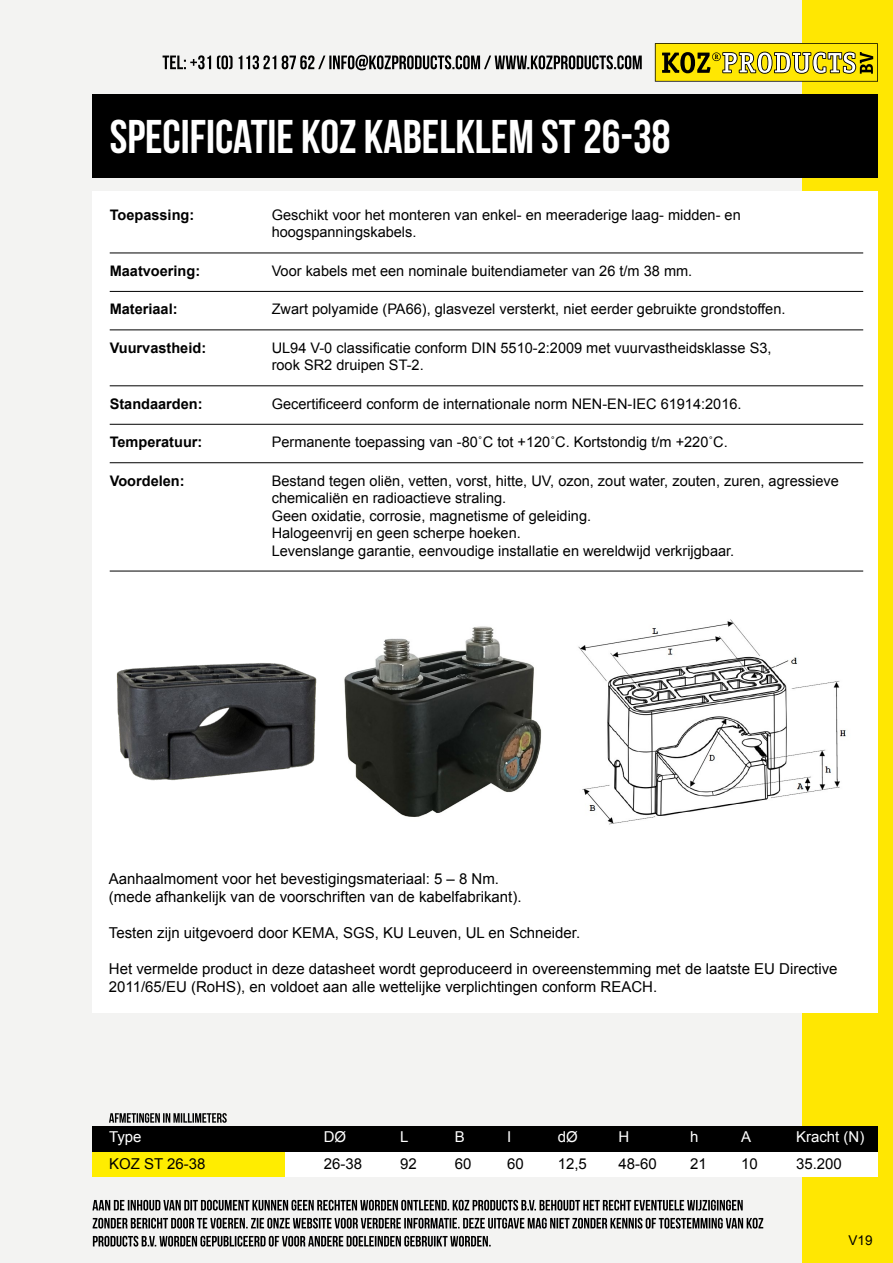
<style>
.page{position:relative;width:893px;height:1263px;background:#f3f3f2}
.page>*{position:absolute;margin:0;border:0;box-sizing:border-box;transform-origin:0 0}
.t1{font:47.25px "Bebas Neue";color:#fff}
.t2{font:15px/18px "Arial";color:#000}
.t3{font:15px "Arial";color:#fff}
.t4{font:14.55px/17.4px "Arial";color:#000}
.t5{font:700 14.55px "Arial";color:#000}
.t6{font:13.5px "Arial";color:#000}
</style>
<div class="page">
<div style="left:802px;top:0;width:91px;height:1263px;background:#ffe702"></div>
<div style="left:92px;top:191px;width:786px;height:822px;background:#fff"></div>
<svg style="left:655px;top:43px;width:223px;height:39px"></svg>
<div style="left:92px;top:95px;width:786px;height:83px;background:#000"></div>
<svg style="left:163px;top:55px;width:479px;height:15px"></svg>
<hr style="left:110px;top:253px;width:753px;height:1px;background:#000">
<hr style="left:110px;top:291px;width:753px;height:1px;background:#000">
<hr style="left:110px;top:330px;width:753px;height:1px;background:#000">
<hr style="left:110px;top:386px;width:753px;height:1px;background:#000">
<hr style="left:110px;top:424px;width:753px;height:1px;background:#000">
<hr style="left:110px;top:462px;width:753px;height:1px;background:#000">
<hr style="left:110px;top:571px;width:753px;height:1px;background:#000">
<img style="left:116px;top:663px;width:201px;height:118px">
<img style="left:344px;top:626px;width:198px;height:191px">
<img style="left:578px;top:619px;width:268px;height:206px">
<div style="left:92px;top:1151px;width:194px;height:25px;background:#ffed00"></div>
<div style="left:286px;top:1151px;width:592px;height:25px;background:#fff"></div>
<div style="left:92px;top:1126px;width:786px;height:25px;background:#000"></div>
<svg style="left:93px;top:1236px;width:398px;height:10px"></svg>
<svg style="left:93px;top:1218px;width:670px;height:10px"></svg>
<svg style="left:92px;top:1200px;width:651px;height:10px"></svg>
<svg style="left:109px;top:1113px;width:118px;height:10px"></svg>
<h1 class="t1" style="left:110px;top:111px;width:562px">SPECIFICATIE KOZ KABELKLEM ST 26-38</h1>
<p class="t5" style="left:110px;top:205px;width:86px">Toepassing:</p>
<p class="t4" style="left:272px;top:206px;width:471px">Geschikt voor het monteren van enkel- en meeraderige laag- midden- en hoogspanningskabels.</p>
<p class="t5" style="left:110px;top:261px;width:92px">Maatvoering:</p>
<p class="t4" style="left:272px;top:262px;width:422px">Voor kabels met een nominale buitendiameter van 26 t/m 38 mm.</p>
<p class="t5" style="left:110px;top:300px;width:69px">Materiaal:</p>
<p class="t4" style="left:272px;top:301px;width:515px">Zwart polyamide (PA66), glasvezel versterkt, niet eerder gebruikte grondstoffen.</p>
<p class="t5" style="left:110px;top:338px;width:98px">Vuurvastheid:</p>
<p class="t4" style="left:272px;top:339px;width:501px">UL94 V-0 classificatie conform DIN 5510-2:2009 met vuurvastheidsklasse S3, rook SR2 druipen ST-2.</p>
<p class="t5" style="left:110px;top:394px;width:94px">Standaarden:</p>
<p class="t4" style="left:272px;top:395px;width:471px">Gecertificeerd conform de internationale norm NEN-EN-IEC 61914:2016.</p>
<p class="t5" style="left:110px;top:433px;width:94px">Temperatuur:</p>
<p class="t4" style="left:272px;top:434px;width:458px">Permanente toepassing van -80˚C tot +120˚C. Kortstondig t/m +220˚C.</p>
<p class="t5" style="left:110px;top:471px;width:76px">Voordelen:</p>
<p class="t4" style="left:272px;top:472px;width:569px">Bestand tegen oliën, vetten, vorst, hitte, UV, ozon, zout water, zouten, zuren, agressieve chemicaliën en radioactieve straling.<br>Geen oxidatie, corrosie, magnetisme of geleiding.<br>Halogeenvrij en geen scherpe hoeken.<br>Levenslange garantie, eenvoudige installatie en wereldwijd verkrijgbaar.</p>
<p class="t2" style="left:109px;top:870px;width:414px">Aanhaalmoment voor het bevestigingsmateriaal: 5 – 8 Nm. (mede afhankelijk van de voorschriften van de kabelfabrikant).</p>
<p class="t2" style="left:109px;top:924px;width:473px">Testen zijn uitgevoerd door KEMA, SGS, KU Leuven, UL en Schneider.</p>
<p class="t2" style="left:109px;top:960px;width:730px">Het vermelde product in deze datasheet wordt geproduceerd in overeenstemming met de laatste EU Directive<br>2011/65/EU (RoHS), en voldoet aan alle wettelijke verplichtingen conform REACH.</p>
<p class="t3" style="left:109px;top:1127px;width:34px">Type</p>
<p class="t2" style="left:109px;top:1155px;width:98px">KOZ ST 26-38</p>
<p class="t3" style="left:324px;top:1127px;width:24px">DØ</p>
<p class="t2" style="left:324px;top:1155px;width:40px">26-38</p>
<p class="t3" style="left:400px;top:1127px;width:10px">L</p>
<p class="t2" style="left:400px;top:1155px;width:18px">92</p>
<p class="t3" style="left:455px;top:1127px;width:12px">B</p>
<p class="t2" style="left:455px;top:1155px;width:18px">60</p>
<p class="t3" style="left:507px;top:1127px;width:6px">I</p>
<p class="t2" style="left:507px;top:1155px;width:18px">60</p>
<p class="t3" style="left:558px;top:1127px;width:22px">dØ</p>
<p class="t2" style="left:558px;top:1155px;width:31px">12,5</p>
<p class="t3" style="left:618px;top:1127px;width:12px">H</p>
<p class="t2" style="left:618px;top:1155px;width:40px">48-60</p>
<p class="t3" style="left:690px;top:1127px;width:10px">h</p>
<p class="t2" style="left:690px;top:1155px;width:18px">21</p>
<p class="t3" style="left:741px;top:1127px;width:12px">A</p>
<p class="t2" style="left:741px;top:1155px;width:18px">10</p>
<p class="t3" style="left:796px;top:1127px;width:70px">Kracht (N)</p>
<p class="t2" style="left:796px;top:1155px;width:47px">35.200</p>
<p class="t6" style="left:848px;top:1232px;width:26px">V19</p>
</div>
